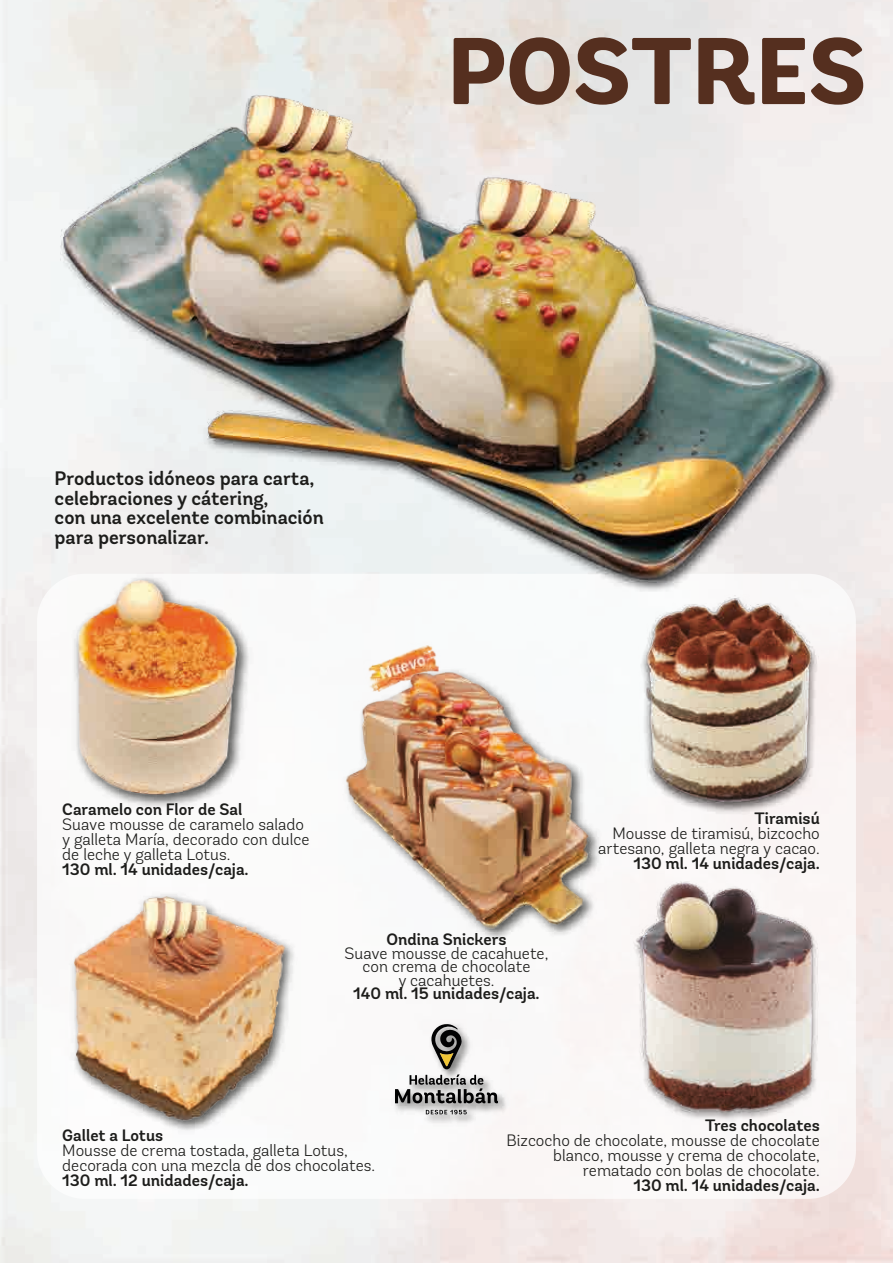
<style>
.page{position:relative;width:893px;height:1263px;background:#fff}
.page>*{position:absolute;margin:0;border:0;box-sizing:border-box;transform-origin:0 0}
.t1{font:800 94.5px "Andes Rounded W01";color:#552f1f}
.t2{font:600 19.5px/19.5px "Andes Rounded W03";color:#1d1d1b}
.t3{font:300 16.5px/15px "Andes Rounded W01";color:#1d1d1b}
.t4{font:600 16.5px "Andes Rounded W03";color:#1d1d1b}
</style>
<div class="page">
<img style="left:73px;top:607px;width:177px;height:199px">
<img style="left:640px;top:607px;width:180px;height:208px">
<img style="left:169px;top:944px;width:126px;height:187px">
<img style="left:70px;top:893px;width:218px;height:233px">
<img style="left:630px;top:880px;width:190px;height:242px">
<img style="left:394px;top:1022px;width:114px;height:103px">
<svg style="left:395px;top:1023px;width:103px;height:80px"></svg>
<svg style="left:426px;top:1110px;width:41px;height:4px"></svg>
<img style="left:377px;top:645px;width:60px;height:19px">
<img style="left:34px;top:82px;width:837px;height:525px">
<img style="left:345px;top:667px;width:255px;height:268px">
<h1 class="t1" style="left:447px;top:12px;width:421px">POSTRES</h1>
<p class="t2" style="left:55px;top:469px;width:271px">Productos idóneos para carta, celebraciones y cátering,<br>con una excelente combinación para personalizar.</p>
<p class="t4" style="left:62px;top:799px;width:182px">Caramelo con Flor de Sal</p>
<p class="t3" style="left:62px;top:817px;width:249px">Suave mousse de caramelo salado y galleta María, decorado con dulce de leche y galleta Lotus.</p>
<p class="t4" style="left:62px;top:859px;width:188px">130 ml. 14 unidades/caja.</p>
<p class="t4" style="left:386px;top:929px;width:121px">Ondina Snickers</p>
<p class="t3" style="left:345px;top:946px;width:205px;line-height:13.5px;text-align:center">Suave mousse de cacahuete, con crema de chocolate<br>y cacahuetes.</p>
<p class="t4" style="left:353px;top:983px;width:188px">140 ml. 15 unidades/caja.</p>
<p class="t4" style="left:754px;top:808px;width:67px">Tiramisú</p>
<p class="t3" style="left:598px;top:826px;width:223px;text-align:right">Mousse de tiramisú, bizcocho artesano, galleta negra y cacao.</p>
<p class="t4" style="left:633px;top:853px;width:188px">130 ml. 14 unidades/caja.</p>
<p class="t4" style="left:62px;top:1125px;width:103px">Gallet a Lotus</p>
<p class="t3" style="left:62px;top:1143px;width:314px">Mousse de crema tostada, galleta Lotus, decorada con una mezcla de dos chocolates.</p>
<p class="t4" style="left:62px;top:1170px;width:188px">130 ml. 12 unidades/caja.</p>
<p class="t4" style="left:705px;top:1115px;width:116px">Tres chocolates</p>
<p class="t3" style="left:507px;top:1133px;width:315px;text-align:right">Bizcocho de chocolate, mousse de chocolate blanco, mousse y crema de chocolate, rematado con bolas de chocolate.</p>
<p class="t4" style="left:633px;top:1175px;width:188px">130 ml. 14 unidades/caja.</p>
</div>
